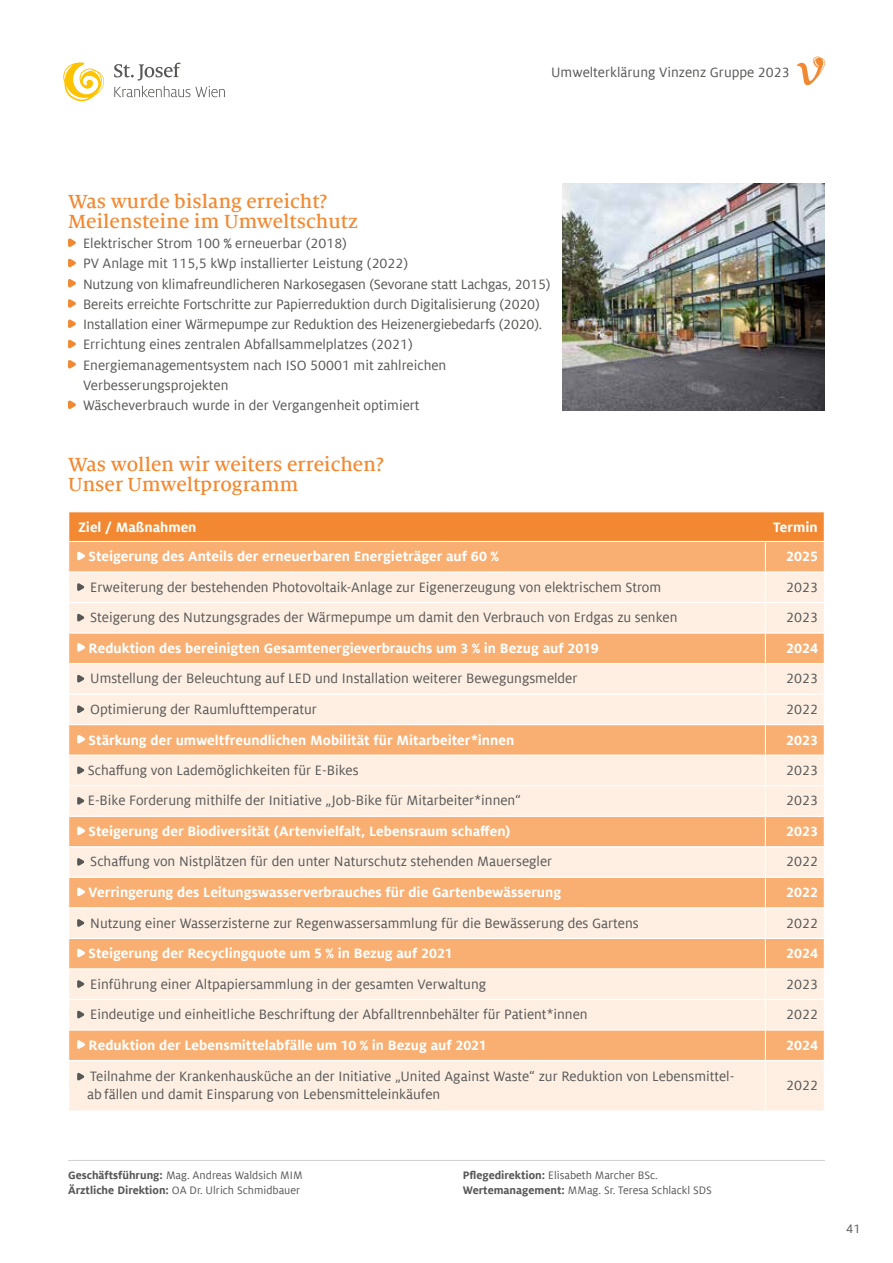
<style>
.page{position:relative;width:893px;height:1263px;background:#fff}
.page>*{position:absolute;margin:0;border:0;box-sizing:border-box;transform-origin:0 0}
.t1{font:500 21px/20.2px "Milo Serif Offc Pro";color:#f28932}
.t2{font:15px/20.2px "Milo Offc Pro";color:#575756}
.t3{font:700 15px "Milo Offc Pro";color:#fff}
.t4{font:13.5px "Milo Offc Pro";color:#575756}
.t5{font:12px/15px "Milo Offc Pro";color:#575756}
.s1{font-weight:700}
</style>
<div class="page">
<svg style="left:797px;top:57px;width:28px;height:28px"></svg>
<svg style="left:69px;top:786px;width:755px;height:324px;background:#fbd7b8"></svg>
<hr style="left:765px;top:786px;width:1px;height:30px;background:#fff">
<hr style="left:765px;top:847px;width:1px;height:30px;background:#fff">
<hr style="left:765px;top:908px;width:1px;height:30px;background:#fff">
<hr style="left:765px;top:969px;width:1px;height:30px;background:#fff">
<svg style="left:765px;top:1000px;width:1px;height:29px"></svg>
<hr style="left:765px;top:1061px;width:1px;height:49px;background:#fff">
<hr style="left:68px;top:846px;width:378px;height:1px;background:#fff">
<hr style="left:446px;top:846px;width:319px;height:1px;background:#fff">
<hr style="left:68px;top:907px;width:378px;height:1px;background:#fff">
<hr style="left:446px;top:907px;width:319px;height:1px;background:#fff">
<hr style="left:68px;top:968px;width:378px;height:1px;background:#fff">
<hr style="left:446px;top:968px;width:319px;height:1px;background:#fff">
<hr style="left:68px;top:999px;width:378px;height:1px;background:#fff">
<hr style="left:446px;top:999px;width:319px;height:1px;background:#fff">
<hr style="left:68px;top:1060px;width:378px;height:1px;background:#fff">
<hr style="left:446px;top:1060px;width:319px;height:1px;background:#fff">
<hr style="left:765px;top:846px;width:60px;height:1px;background:#fff">
<hr style="left:765px;top:907px;width:60px;height:1px;background:#fff">
<hr style="left:765px;top:968px;width:60px;height:1px;background:#fff">
<hr style="left:765px;top:999px;width:60px;height:1px;background:#fff">
<hr style="left:765px;top:1060px;width:60px;height:1px;background:#fff">
<svg style="left:765px;top:817px;width:1px;height:29px"></svg>
<svg style="left:765px;top:878px;width:1px;height:29px"></svg>
<svg style="left:765px;top:939px;width:1px;height:29px"></svg>
<hr style="left:765px;top:1030px;width:1px;height:30px;background:#fff">
<hr style="left:68px;top:816px;width:378px;height:1px;background:#fff">
<hr style="left:446px;top:816px;width:319px;height:1px;background:#fff">
<hr style="left:68px;top:877px;width:378px;height:1px;background:#fff">
<hr style="left:446px;top:877px;width:319px;height:1px;background:#fff">
<hr style="left:68px;top:938px;width:378px;height:1px;background:#fff">
<hr style="left:446px;top:938px;width:319px;height:1px;background:#fff">
<hr style="left:68px;top:1029px;width:378px;height:1px;background:#fff">
<hr style="left:446px;top:1029px;width:319px;height:1px;background:#fff">
<hr style="left:765px;top:816px;width:60px;height:1px;background:#fff">
<hr style="left:765px;top:877px;width:60px;height:1px;background:#fff">
<hr style="left:765px;top:938px;width:60px;height:1px;background:#fff">
<hr style="left:765px;top:1029px;width:60px;height:1px;background:#fff">
<svg style="left:68px;top:512px;width:757px;height:273px;background:#fad0ac"></svg>
<svg style="left:77px;top:796px;width:8px;height:9px"></svg>
<svg style="left:77px;top:826px;width:8px;height:9px"></svg>
<svg style="left:77px;top:858px;width:8px;height:8px"></svg>
<svg style="left:77px;top:887px;width:8px;height:10px"></svg>
<svg style="left:77px;top:919px;width:8px;height:8px"></svg>
<svg style="left:77px;top:948px;width:8px;height:10px"></svg>
<svg style="left:77px;top:980px;width:8px;height:8px"></svg>
<svg style="left:77px;top:1010px;width:8px;height:9px"></svg>
<svg style="left:77px;top:1040px;width:8px;height:9px"></svg>
<svg style="left:77px;top:1072px;width:8px;height:9px"></svg>
<hr style="left:68px;top:1160px;width:757px;height:1px;background:#d0d0d0">
<img style="left:563px;top:183px;width:262px;height:227px">
<svg style="left:68px;top:238px;width:8px;height:9px"></svg>
<svg style="left:68px;top:258px;width:8px;height:10px"></svg>
<svg style="left:68px;top:279px;width:8px;height:9px"></svg>
<svg style="left:68px;top:299px;width:8px;height:9px"></svg>
<svg style="left:68px;top:319px;width:8px;height:9px"></svg>
<svg style="left:68px;top:339px;width:8px;height:10px"></svg>
<svg style="left:68px;top:360px;width:8px;height:9px"></svg>
<svg style="left:68px;top:400px;width:8px;height:9px"></svg>
<svg style="left:114px;top:63px;width:111px;height:34px"></svg>
<svg style="left:63px;top:62px;width:41px;height:39px"></svg>
<p class="t2" style="left:551px;top:63px;width:240px">Umwelterklärung Vinzenz Gruppe 2023</p>
<h1 class="t1" style="left:68px;top:192px;width:291px">Was wurde bislang erreicht?<br>Meilensteine im Umweltschutz</h1>
<p class="t2" style="left:83px;top:233px;width:469px">Elektrischer Strom 100 % erneuerbar (2018)<br>PV Anlage mit 115,5 kWp installierter Leistung (2022)<br>Nutzung von klimafreundlicheren Narkosegasen (Sevorane statt Lachgas, 2015)<br>Bereits erreichte Fortschritte zur Papierreduktion durch Digitalisierung (2020)<br>Installation einer Wärmepumpe zur Reduktion des Heizenergiebedarfs (2020).<br>Errichtung eines zentralen Abfallsammelplatzes (2021)<br>Energiemanagementsystem nach ISO 50001 mit zahlreichen Verbesserungsprojekten<br>Wäscheverbrauch wurde in der Vergangenheit optimiert</p>
<h1 class="t1" style="left:68px;top:455px;width:317px">Was wollen wir weiters erreichen?<br>Unser Umweltprogramm</h1>
<p class="t3" style="left:78px;top:521px;width:120px">Ziel / Maßnahmen</p>
<p class="t3" style="left:773px;top:521px;width:46px">Termin</p>
<p class="t3" style="left:89px;top:551px;width:412px">Steigerung des Anteils der erneuerbaren Energieträger auf 60 %</p>
<p class="t3" style="left:786px;top:551px;width:33px">2025</p>
<p class="t2" style="left:90px;top:577px;width:572px">Erweiterung der bestehenden Photovoltaik-Anlage zur Eigenerzeugung von elektrischem Strom</p>
<p class="t2" style="left:786px;top:578px;width:33px">2023</p>
<p class="t2" style="left:90px;top:607px;width:589px">Steigerung des Nutzungsgrades der Wärmepumpe um damit den Verbrauch von Erdgas zu senken</p>
<p class="t2" style="left:786px;top:608px;width:33px">2023</p>
<p class="t3" style="left:89px;top:642px;width:512px">Reduktion des bereinigten Gesamtenergieverbrauchs um 3 % in Bezug auf 2019</p>
<p class="t3" style="left:786px;top:642px;width:33px">2024</p>
<p class="t2" style="left:90px;top:668px;width:489px">Umstellung der Beleuchtung auf LED und Installation weiterer Bewegungsmelder</p>
<p class="t2" style="left:786px;top:669px;width:33px">2023</p>
<p class="t2" style="left:90px;top:700px;width:228px">Optimierung der Raumlufttemperatur</p>
<p class="t2" style="left:786px;top:700px;width:33px">2022</p>
<p class="t3" style="left:89px;top:734px;width:427px">Stärkung der umweltfreundlichen Mobilität für Mitarbeiter*innen</p>
<p class="t3" style="left:786px;top:734px;width:33px">2023</p>
<p class="t2" style="left:88px;top:760px;width:272px">Schaffung von Lademöglichkeiten für E-Bikes</p>
<p class="t2" style="left:786px;top:761px;width:33px">2023</p>
<p class="t2" style="left:88px;top:791px;width:435px">E-Bike Forderung mithilfe der Initiative „Job-Bike für Mitarbeiter*innen“</p>
<p class="t2" style="left:786px;top:791px;width:33px">2023</p>
<p class="t3" style="left:89px;top:823px;width:423px">Steigerung der Biodiversität (Artenvielfalt, Lebensraum schaffen)</p>
<p class="t3" style="left:786px;top:825px;width:33px">2023</p>
<p class="t2" style="left:90px;top:852px;width:463px">Schaffung von Nistplätzen für den unter Naturschutz stehenden Mauersegler</p>
<p class="t2" style="left:786px;top:852px;width:33px">2022</p>
<p class="t3" style="left:89px;top:886px;width:474px">Verringerung des Leitungswasserverbrauches für die Gartenbewässerung</p>
<p class="t3" style="left:786px;top:886px;width:33px">2022</p>
<p class="t2" style="left:90px;top:913px;width:550px">Nutzung einer Wasserzisterne zur Regenwassersammlung für die Bewässerung des Gartens</p>
<p class="t2" style="left:786px;top:914px;width:33px">2022</p>
<p class="t3" style="left:89px;top:947px;width:366px">Steigerung der Recyclingquote um 5 % in Bezug auf 2021</p>
<p class="t3" style="left:786px;top:947px;width:33px">2024</p>
<p class="t2" style="left:90px;top:974px;width:397px">Einführung einer Altpapiersammlung in der gesamten Verwaltung</p>
<p class="t2" style="left:786px;top:975px;width:33px">2023</p>
<p class="t2" style="left:90px;top:1004px;width:499px">Eindeutige und einheitliche Beschriftung der Abfalltrennbehälter für Patient*innen</p>
<p class="t2" style="left:786px;top:1005px;width:33px">2022</p>
<p class="t3" style="left:89px;top:1039px;width:400px">Reduktion der Lebensmittelabfälle um 10 % in Bezug auf 2021</p>
<p class="t3" style="left:786px;top:1039px;width:33px">2024</p>
<p class="t2" style="left:87px;top:1067px;width:649px;line-height:18px">Teilnahme der Krankenhausküche an der Initiative „United Against Waste“ zur Reduktion von Lebensmittel&shy;ab fällen und damit Einsparung von Lebensmitteleinkäufen</p>
<p class="t2" style="left:786px;top:1076px;width:33px">2022</p>
<p class="t5" style="left:68px;top:1168px;width:236px"><span class="s1">Geschäftsführung:</span> Mag. Andreas Waldsich MIM<br><span class="s1">Ärztliche Direktion:</span> OA Dr. Ulrich Schmidbauer</p>
<p class="t5" style="left:463px;top:1168px;width:250px"><span class="s1">Pflegedirektion:</span> Elisabeth Marcher BSc.<br><span class="s1">Wertemanagement:</span> MMag. Sr. Teresa Schlackl SDS</p>
<p class="t4" style="left:846px;top:1223px;width:16px">41</p>
</div>
